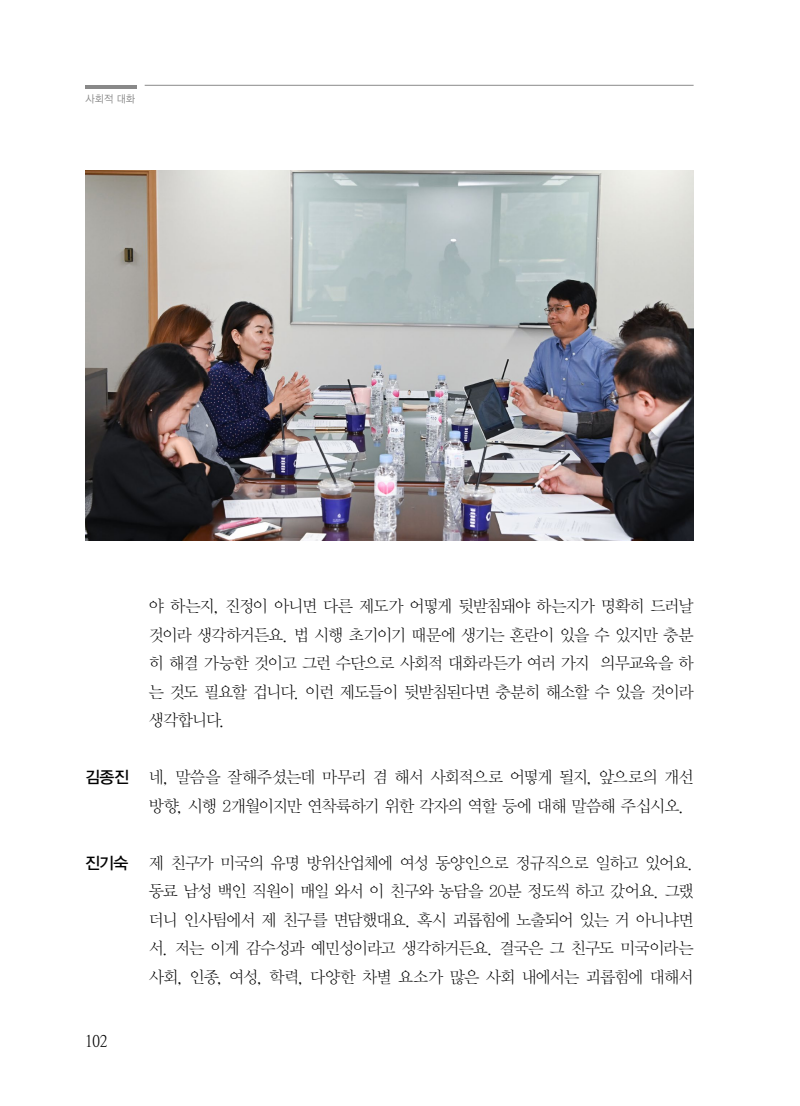
<style>
.page{position:relative;width:800px;height:1106px;background:#fff}
.page>*{position:absolute;margin:0;border:0;box-sizing:border-box;transform-origin:0 0}
.t1{font:16.5px/28.5px "YDVY Mj O31";letter-spacing:-.06em;color:#000;text-align:justify}
.t2{font:16.5px "YDVY Mj O520";color:#000}
.t3{font:10.5px "YDVYGO32";color:#898989;scale:.95 1}
.s1{font-family:"YDVYGO33"}
</style>
<div class="page">
<img style="left:85px;top:170px;width:608px;height:371px">
<hr style="left:85px;top:85px;width:51px;height:3px;background:#898989">
<hr style="left:145px;top:85px;width:548px;height:1px;background:#898989">
<p class="t3" style="left:86px;top:93px;width:53px">사회적 대화</p>
<p class="t1" style="left:149px;top:592px;width:546px">야 하는지, 진정이 아니면 다른 제도가 어떻게 뒷받침돼야 하는지가 명확히 드러날 것이라 생각하거든요. 법 시행 초기이기 때문에 생기는 혼란이 있을 수 있지만 충분 히 해결 가능한 것이고 그런 수단으로 사회적 대화라든가 여러 가지 의무교육을 하 는 것도 필요할 겁니다. 이런 제도들이 뒷받침된다면 충분히 해소할 수 있을 것이라 생각합니다.</p>
<p class="t1" style="left:149px;top:763px;width:546px;text-indent:-64px"><span class="s1">김종진</span> 네, 말씀을 잘해주셨는데 마무리 겸 해서 사회적으로 어떻게 될지, 앞으로의 개선 방향, 시행 2개월이지만 연착륙하기 위한 각자의 역할 등에 대해 말씀해 주십시오.</p>
<p class="t1" style="left:149px;top:848px;width:546px;text-indent:-64px"><span class="s1">진기숙</span> 제 친구가 미국의 유명 방위산업체에 여성 동양인으로 정규직으로 일하고 있어요. 동료 남성 백인 직원이 매일 와서 이 친구와 농담을 20분 정도씩 하고 갔어요. 그랬 더니 인사팀에서 제 친구를 면담했대요. 혹시 괴롭힘에 노출되어 있는 거 아니냐면 서. 저는 이게 감수성과 예민성이라고 생각하거든요. 결국은 그 친구도 미국이라는 사회, 인종, 여성, 학력, 다양한 차별 요소가 많은 사회 내에서는 괴롭힘에 대해서</p>
<p class="t2" style="left:85px;top:1031px;width:24px">102</p>
</div>
